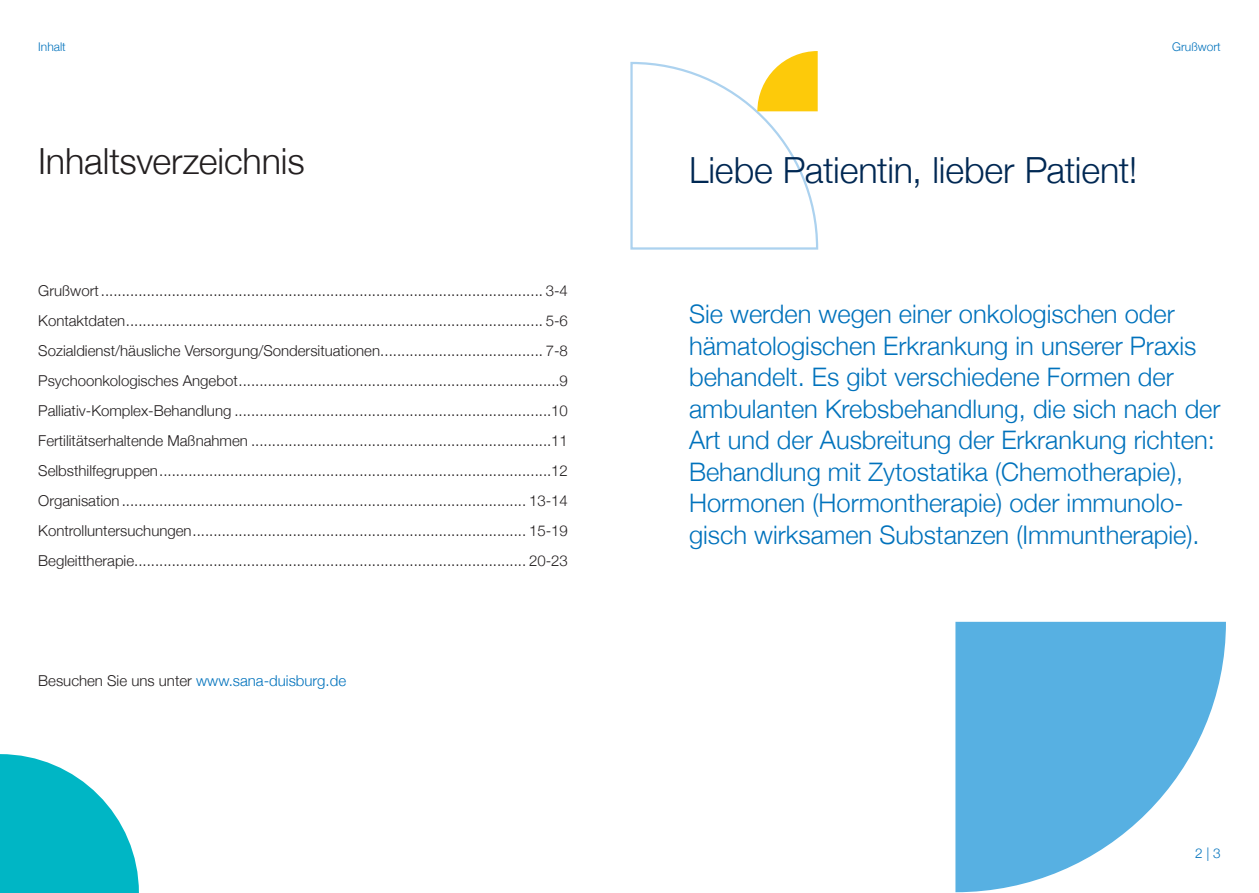
<style>
.page{position:relative;width:1259px;height:893px;background:#fff}
.page>*{position:absolute;margin:0;border:0;box-sizing:border-box;transform-origin:0 0}
.t1{font:300 36px "Helvetica Neue";letter-spacing:-.005em;color:#002853}
.t2{font:300 36px "Helvetica Neue";letter-spacing:-.005em;color:#231f20}
.t3{font:300 25.5px/31.5px "Helvetica Neue";color:#0072bc}
.t4{font:300 15px/30px "Helvetica Neue";color:#231f20;text-align:justify}
.t5{font:300 15px "Helvetica Neue";color:#0072bc}
.t6{font:300 13.5px "Helvetica Neue";color:#0072bc}
.t7{font:300 12px "Helvetica Neue";color:#0072bc}
.s1{color:#231f20}
</style>
<div class="page">
<svg style="left:955px;top:622px;width:271px;height:270px;fill:#57b0e2"></svg>
<svg style="left:630px;top:51px;width:189px;height:199px"></svg>
<svg style="left:0;top:754px;width:139px;height:139px"></svg>
<p class="t7" style="left:38px;top:37px;width:29px">Inhalt</p>
<p class="t7" style="left:1172px;top:37px;width:50px">Grußwort</p>
<h1 class="t2" style="left:38px;top:132px;width:268px">Inhaltsverzeichnis</h1>
<p class="t4" style="left:38px;top:274px;width:531px">Grußwort.......................................................................................................... 3-4<br>Kontaktdaten.................................................................................................... 5-6<br>Sozialdienst/häusliche Versorgung/Sondersituationen....................................... 7-8<br>Psychoonkologisches Angebot.............................................................................9<br>Palliativ-Komplex-Behandlung ............................................................................10<br>Fertilitätserhaltende Maßnahmen ........................................................................11<br>Selbsthilfegruppen..............................................................................................12<br>Organisation................................................................................................. 13-14<br>Kontrolluntersuchungen................................................................................ 15-19<br>Begleittherapie.............................................................................................. 20-23</p>
<p class="t5" style="left:38px;top:668px;width:309px"><span class="s1">Besuchen Sie uns unter</span> www.sana-duisburg.de</p>
<h1 class="t1" style="left:689px;top:141px;width:450px">Liebe Patientin, lieber Patient!</h1>
<p class="t3" style="left:689px;top:297px;width:533px">Sie werden wegen einer onkologischen oder hämatologischen Erkrankung in unserer Praxis behandelt. Es gibt verschiedene Formen der ambulanten Krebsbehandlung, die sich nach der Art und der Ausbreitung der Erkrankung richten:<br>Behandlung mit Zytostatika (Chemotherapie), Hormonen (Hormontherapie) oder immunolo&shy;gisch wirksamen Substanzen (Immuntherapie).</p>
<p class="t6" style="left:1195px;top:842px;width:27px">2 | 3</p>
</div>
